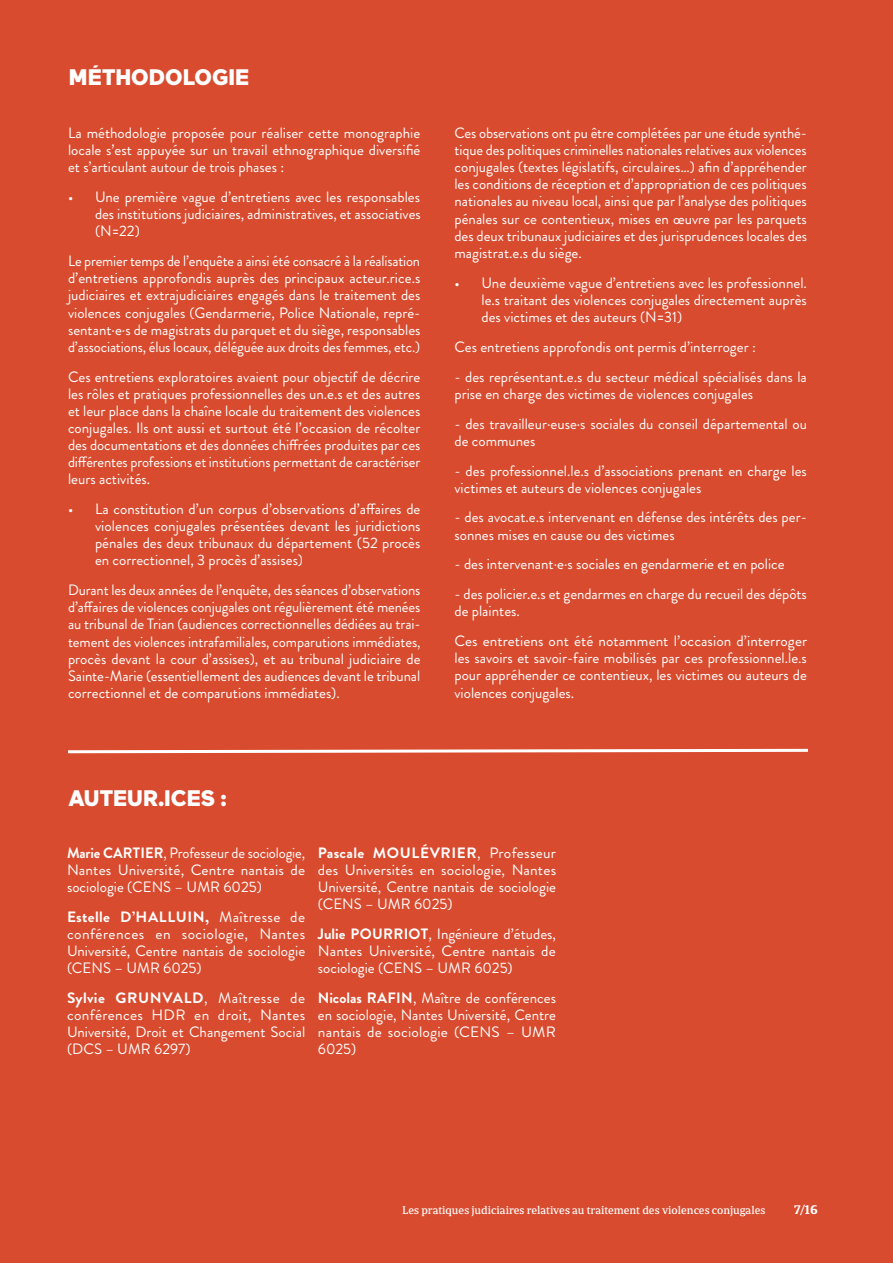
<style>
.page{position:relative;width:893px;height:1263px;background:#d84b2f}
.page>*{position:absolute;margin:0;border:0;box-sizing:border-box;transform-origin:0 0}
.inter-titre{font:900 22.5px "Maax";color:#fff}
.texte_courant_brandon{font:15px/17.1px "Brandon Grotesque";color:#fff;text-align:justify}
.t1{font:700 13.5px "Calicanto";color:#fff}
.t2{font:500 12px "Calicanto";color:#fff}
.s1{font-weight:700}
</style>
<div class="page">
<svg style="left:68px;top:748px;width:740px;height:6px"></svg>
<p class="inter-titre" style="left:69px;top:60px;width:182px">MÉTHODOLOGIE</p>
<p class="texte_courant_brandon" style="left:68px;top:125px;width:354px">La méthodologie proposée pour réaliser cette monographie locale s’est appuyée sur un travail ethnographique diversifié et s’articulant autour de trois phases :</p>
<p class="texte_courant_brandon" style="left:95px;top:189px;width:327px;text-indent:-27px">• Une première vague d’entretiens avec les responsables des institutions judiciaires, administratives, et associatives (N=22)</p>
<p class="texte_courant_brandon" style="left:68px;top:253px;width:354px">Le premier temps de l’enquête a ainsi été consacré à la réalisation d’entretiens approfondis auprès des principaux acteur.rice.s judiciaires et extrajudiciaires engagés dans le traitement des violences conjugales (Gendarmerie, Police Nationale, repré&shy;sentant·e·s de magistrats du parquet et du siège, responsables d’associations, élus locaux, déléguée aux droits des femmes, etc.)</p>
<p class="texte_courant_brandon" style="left:68px;top:368px;width:354px">Ces entretiens exploratoires avaient pour objectif de décrire les rôles et pratiques professionnelles des un.e.s et des autres et leur place dans la chaîne locale du traitement des violences conjugales. Ils ont aussi et surtout été l’occasion de récolter des documentations et des données chiffrées produites par ces différentes professions et institutions permettant de caractériser leurs activités.</p>
<p class="texte_courant_brandon" style="left:95px;top:500px;width:327px;text-indent:-27px">• La constitution d’un corpus d’observations d’affaires de violences conjugales présentées devant les juridictions pénales des deux tribunaux du département (52 procès en correctionnel, 3 procès d’assises)</p>
<p class="texte_courant_brandon" style="left:68px;top:582px;width:354px">Durant les deux années de l’enquête, des séances d’observations d’affaires de violences conjugales ont régulièrement été menées au tribunal de Trian (audiences correctionnelles dédiées au trai&shy;tement des violences intrafamiliales, comparutions immédiates, procès devant la cour d’assises), et au tribunal judiciaire de Sainte-Marie (essentiellement des audiences devant le tribunal correctionnel et de comparutions immédiates).</p>
<p class="texte_courant_brandon" style="left:454px;top:125px;width:354px">Ces observations ont pu être complétées par une étude synthé&shy;tique des politiques criminelles nationales relatives aux violences conjugales (textes législatifs, circulaires…) afin d’appréhender les conditions de réception et d’appropriation de ces politiques nationales au niveau local, ainsi que par l’analyse des politiques pénales sur ce contentieux, mises en œuvre par les parquets des deux tribunaux judiciaires et des jurisprudences locales des magistrat.e.s du siège.</p>
<p class="texte_courant_brandon" style="left:481px;top:274px;width:327px;text-indent:-27px">• Une deuxième vague d’entretiens avec les professionnel. le.s traitant des violences conjugales directement auprès des victimes et des auteurs (N=31)</p>
<p class="texte_courant_brandon" style="left:454px;top:338px;width:303px">Ces entretiens approfondis ont permis d’interroger :</p>
<p class="texte_courant_brandon" style="left:454px;top:368px;width:354px">- des représentant.e.s du secteur médical spécialisés dans la prise en charge des victimes de violences conjugales</p>
<p class="texte_courant_brandon" style="left:454px;top:415px;width:354px">- des travailleur·euse·s sociales du conseil départemental ou de communes</p>
<p class="texte_courant_brandon" style="left:454px;top:462px;width:354px">- des professionnel.le.s d’associations prenant en charge les victimes et auteurs de violences conjugales</p>
<p class="texte_courant_brandon" style="left:454px;top:509px;width:354px">- des avocat.e.s intervenant en défense des intérêts des per&shy;sonnes mises en cause ou des victimes</p>
<p class="texte_courant_brandon" style="left:454px;top:556px;width:332px">- des intervenant·e·s sociales en gendarmerie et en police</p>
<p class="texte_courant_brandon" style="left:454px;top:586px;width:354px">- des policier.e.s et gendarmes en charge du recueil des dépôts de plaintes.</p>
<p class="texte_courant_brandon" style="left:454px;top:633px;width:354px">Ces entretiens ont été notamment l’occasion d’interroger les savoirs et savoir-faire mobilisés par ces professionnel.le.s pour appréhender ce contentieux, les victimes ou auteurs de violences conjugales.</p>
<p class="inter-titre" style="left:68px;top:781px;width:160px">AUTEUR.ICES :</p>
<p class="texte_courant_brandon" style="left:67px;top:844px;width:240px"><span class="s1">Marie CARTIER</span>, Professeur de sociologie, Nantes Université, Centre nantais de sociologie (CENS – UMR 6025)</p>
<p class="texte_courant_brandon" style="left:67px;top:908px;width:240px"><span class="s1">Estelle D’HALLUIN,</span> Maîtresse de conférences en sociologie, Nantes Université, Centre nantais de sociologie (CENS – UMR 6025)</p>
<p class="texte_courant_brandon" style="left:67px;top:989px;width:240px"><span class="s1">Sylvie GRUNVALD</span>, Maîtresse de conférences HDR en droit, Nantes Université, Droit et Changement Social (DCS – UMR 6297)</p>
<p class="texte_courant_brandon" style="left:318px;top:844px;width:240px"><span class="s1">Pascale MOULÉVRIER</span>, Professeur des Universités en sociologie, Nantes Université, Centre nantais de sociologie (CENS – UMR 6025)</p>
<p class="texte_courant_brandon" style="left:318px;top:925px;width:240px"><span class="s1">Julie POURRIOT</span>, Ingénieure d’études, Nantes Université, Centre nantais de sociologie (CENS – UMR 6025)</p>
<p class="texte_courant_brandon" style="left:318px;top:989px;width:240px"><span class="s1">Nicolas RAFIN</span>, Maître de conférences en sociologie, Nantes Université, Centre nantais de sociologie (CENS – UMR 6025)</p>
<p class="t2" style="left:402px;top:1203px;width:365px">Les pratiques judiciaires relatives au traitement des violences conjugales</p>
<p class="t1" style="left:794px;top:1201px;width:25px">7/16</p>
</div>
